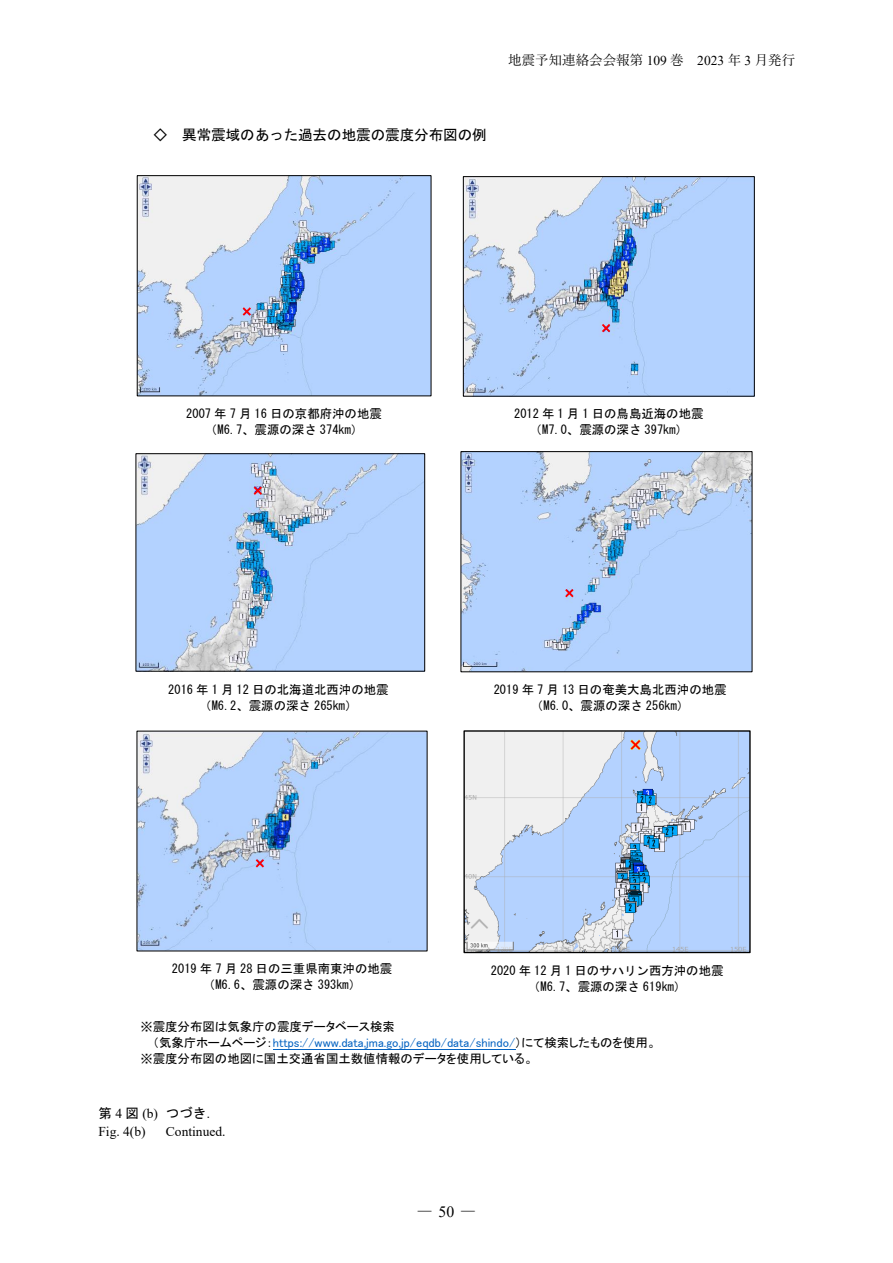
<style>
.page{position:relative;width:893px;height:1263px;background:#fff}
.page>*{position:absolute;margin:0;border:0;box-sizing:border-box;transform-origin:0 0}
.t1{font:15.75px "Yu Mincho";color:#000}
.t2{font:14.55px "MS Gothic";letter-spacing:-.005em;color:#000}
.t3{font:13.5px "Yu Mincho";color:#000}
.t4{font:13.5px "Times New Roman";color:#000}
.t5{font:13.5px "MS Gothic";color:#000}
.t6{font:12.45px/16px "MS Gothic";color:#000;text-align:center}
.t7{font:12.45px "MS P Gothic";color:#0563c1}
.t8{font:12.45px "MS P Gothic";color:#000}
.s1{font-family:"Times New Roman"}
.s2{color:#000}
</style>
<div class="page">
<hr style="left:273px;top:1049px;width:242px;height:1px;background:#0563c1">
<img style="left:465px;top:732px;width:284px;height:219px">
<div style="left:463px;top:730px;width:288px;height:223px;border:1px solid #000"></div>
<img style="left:139px;top:733px;width:286px;height:216px">
<svg style="left:256px;top:859px;width:8px;height:8px"></svg>
<img style="left:463px;top:453px;width:287px;height:217px">
<svg style="left:565px;top:589px;width:9px;height:8px"></svg>
<img style="left:138px;top:455px;width:285px;height:214px">
<div style="left:136px;top:453px;width:289px;height:218px;border:1px solid #000"></div>
<svg style="left:254px;top:486px;width:8px;height:9px"></svg>
<img style="left:139px;top:177px;width:290px;height:217px">
<div style="left:137px;top:175px;width:294px;height:221px;border:1px solid #000"></div>
<svg style="left:243px;top:307px;width:8px;height:9px"></svg>
<img style="left:465px;top:178px;width:287px;height:216px">
<div style="left:463px;top:176px;width:291px;height:220px;border:1px solid #000"></div>
<svg style="left:602px;top:324px;width:8px;height:8px"></svg>
<p class="t3" style="left:508px;top:48px;width:288px">地震予知連絡会会報第 <span class="s1">109</span> 巻　<span class="s1">2023</span> 年 <span class="s1">3</span> 月発行</p>
<p class="t2" style="left:153px;top:127px;width:335px">◇ 異常震域のあった過去の地震の震度分布図の例</p>
<p class="t6" style="left:186px;top:405px;width:197px">2007 年 7 月 16 日の京都府沖の地震（M6.7、震源の深さ 374km）</p>
<p class="t6" style="left:514px;top:405px;width:191px">2012 年 1 月 1 日の鳥島近海の地震（M7.0、震源の深さ 397km）</p>
<p class="t6" style="left:168px;top:681px;width:222px">2016 年 1 月 12 日の北海道北西沖の地震（M6.2、震源の深さ 265km）</p>
<p class="t6" style="left:494px;top:681px;width:234px">2019 年 7 月 13 日の奄美大島北西沖の地震（M6.0、震源の深さ 256km）</p>
<p class="t6" style="left:172px;top:960px;width:222px">2019 年 7 月 28 日の三重県南東沖の地震（M6.6、震源の深さ 393km）</p>
<p class="t6" style="left:491px;top:962px;width:234px">2020 年 12 月 1 日のサハリン西方沖の地震（M6.7、震源の深さ 619km）</p>
<p class="t8" style="left:140px;top:1020px;width:256px">※震度分布図は気象庁の震度データベース検索</p>
<p class="t7" style="left:153px;top:1036px;width:505px"><span class="s2">（気象庁ホームページ：</span>https://www.data.jma.go.jp/eqdb/data/shindo/<span class="s2">）にて検索したものを使用。</span></p>
<p class="t8" style="left:140px;top:1052px;width:394px">※震度分布図の地図に国土交通省国土数値情報のデータを使用している。</p>
<p class="t5" style="left:98px;top:1106px;width:123px">第 <span class="s1">4</span> 図 <span class="s1">(b)</span> つづき．</p>
<p class="t4" style="left:98px;top:1122px;width:49px">Fig. 4(b)</p>
<p class="t4" style="left:166px;top:1122px;width:61px">Continued.</p>
<p class="t1" style="left:417px;top:1197px;width:61px">―<span class="s1">50</span>―</p>
</div>
